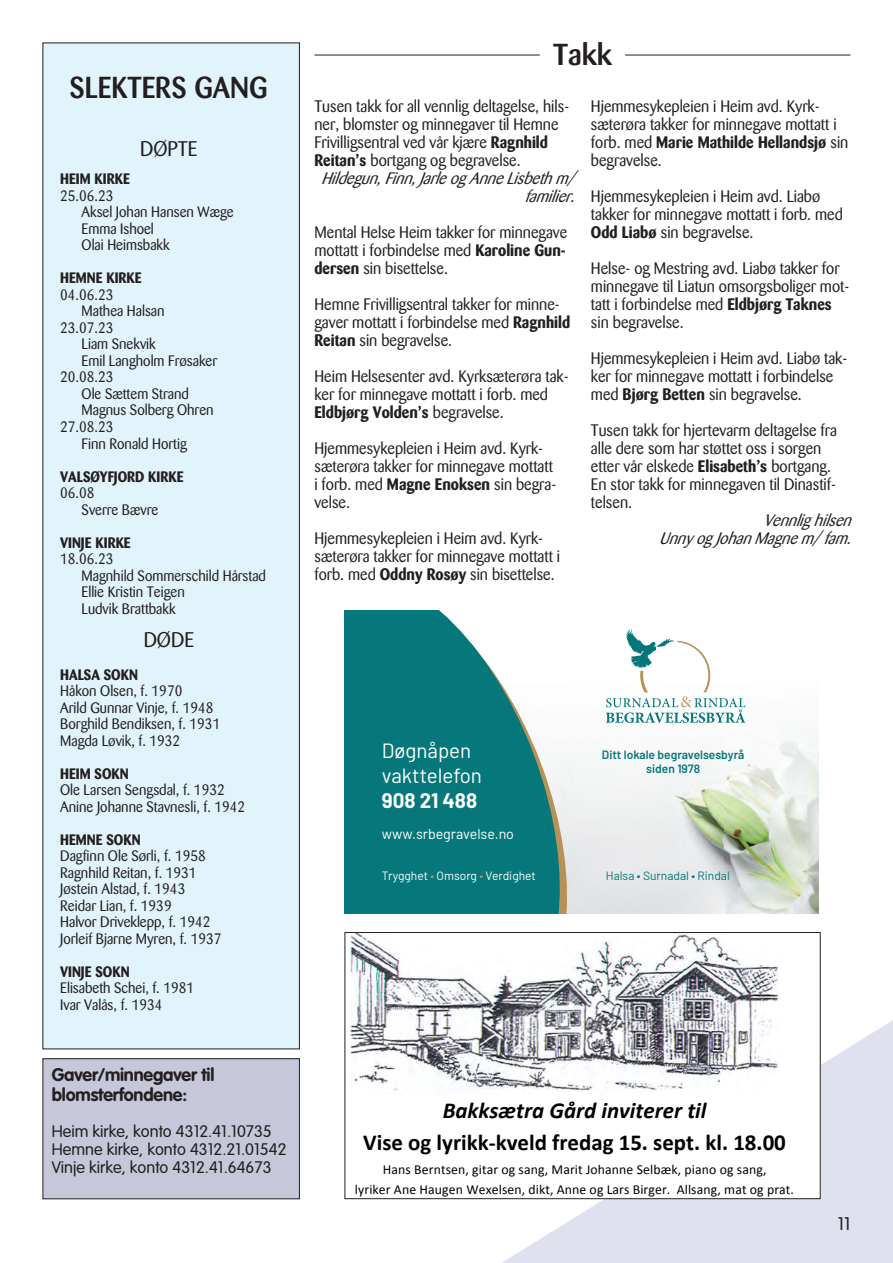
<style>
.page{position:relative;width:893px;height:1263px;background:#fff}
.page>*{position:absolute;margin:0;border:0;box-sizing:border-box;transform-origin:0 0}
.t1{font:500 30px "Barmeno";color:#231f20;scale:.95 1}
.t2{font:500 30px "Barmeno";color:#231f20}
.t3{font:700 22.95px/32.1px "Calibri";color:#000;text-align:center}
.t4{font:21px "Barmeno";color:#231f20;scale:.95 1}
.t5{font:20.55px/24.6px "Barlow";color:#fff}
.t6{font:700 18px "VAG Rounded";letter-spacing:-.01em;color:#231f20}
.t7{font:300 18px "VAG Rounded";color:#231f20}
.t8{font:16.5px/18px "Barmeno";color:#231f20;scale:.95 1}
.t9{font:300 16.5px "VAG Rounded";color:#231f20}
.t10{font:italic 16.5px/18px "Barmeno";color:#231f20;text-align:right;scale:.95 1}
.t11{font:15px "Barmeno";color:#231f20;scale:.95 1}
.t12{font:700 15px "Barmeno";color:#231f20;scale:.95 1}
.t13{font:14.25px "Barlow";color:#fff}
.t14{font:13.8px/19.8px "Calibri";letter-spacing:.01em;color:#000;text-align:center}
.t15{font:600 12px/14.4px "Barlow";color:#06777a;text-align:center}
.t16{font:12px "Barlow";color:#fff}
.t17{font:12px "Barlow";color:#06777a}
.s1{font-weight:700}
.s2{color:#b79256}
.s3{font-style:italic}
</style>
<div class="page">
<svg style="left:481px;top:1020px;width:412px;height:243px;fill:#e0e1ee"></svg>
<div style="left:43px;top:43px;width:257px;height:1006px;background:#e1f4fc;border:1px solid #231f20"></div>
<hr style="left:625px;top:55px;width:225px;height:1px;background:#231f20">
<hr style="left:314px;top:55px;width:226px;height:1px;background:#231f20">
<div style="left:43px;top:1059px;width:256px;height:140px;background:#c6c7d8"></div>
<div style="left:43px;top:1058px;width:257px;height:141px;border:1px solid #231f20"></div>
<img style="left:586px;top:704px;width:232px;height:209px">
<svg style="left:579px;top:765px;width:7px;height:148px"></svg>
<svg style="left:345px;top:610px;width:234px;height:303px;fill:#06777a"></svg>
<svg style="left:606px;top:629px;width:139px;height:94px"></svg>
<div style="left:345px;top:932px;width:475px;height:267px;background:#fff"></div>
<img style="left:350px;top:934px;width:428px;height:157px">
<div style="left:345px;top:932px;width:476px;height:267px;border:1px solid #231f20"></div>
<p class="t1" style="left:69px;top:70px;width:210px">SLEKTERS GANG</p>
<p class="t4" style="left:140px;top:137px;width:62px">DØPTE</p>
<p class="t12" style="left:60px;top:170px;width:75px">HEIM KIRKE</p>
<p class="t11" style="left:60px;top:187px;width:58px">25.06.23</p>
<p class="t11" style="left:82px;top:204px;width:162px">Aksel Johan Hansen Wæge</p>
<p class="t11" style="left:82px;top:220px;width:78px">Emma Ishoel</p>
<p class="t11" style="left:82px;top:237px;width:94px">Olai Heimsbakk</p>
<p class="t12" style="left:60px;top:269px;width:87px">HEMNE KIRKE</p>
<p class="t11" style="left:60px;top:286px;width:58px">04.06.23</p>
<p class="t11" style="left:82px;top:303px;width:89px">Mathea Halsan</p>
<p class="t11" style="left:60px;top:319px;width:58px">23.07.23</p>
<p class="t11" style="left:82px;top:336px;width:80px">Liam Snekvik</p>
<p class="t11" style="left:82px;top:352px;width:144px">Emil Langholm Frøsaker</p>
<p class="t11" style="left:60px;top:369px;width:58px">20.08.23</p>
<p class="t11" style="left:82px;top:385px;width:115px">Ole Sættem Strand</p>
<p class="t11" style="left:82px;top:402px;width:140px">Magnus Solberg Ohren</p>
<p class="t11" style="left:60px;top:418px;width:58px">27.08.23</p>
<p class="t11" style="left:82px;top:435px;width:112px">Finn Ronald Hortig</p>
<p class="t12" style="left:60px;top:467px;width:131px">VALSØYFJORD KIRKE</p>
<p class="t11" style="left:60px;top:484px;width:38px">06.08</p>
<p class="t11" style="left:82px;top:501px;width:82px">Sverre Bævre</p>
<p class="t12" style="left:60px;top:533px;width:76px">VINJE KIRKE</p>
<p class="t11" style="left:60px;top:550px;width:58px">18.06.23</p>
<p class="t11" style="left:82px;top:567px;width:196px">Magnhild Sommerschild Hårstad</p>
<p class="t11" style="left:82px;top:583px;width:110px">Ellie Kristin Teigen</p>
<p class="t11" style="left:82px;top:600px;width:100px">Ludvik Brattbakk</p>
<p class="t4" style="left:144px;top:627px;width:54px">DØDE</p>
<p class="t12" style="left:60px;top:665px;width:83px">HALSA SOKN</p>
<p class="t11" style="left:60px;top:682px;width:130px">Håkon Olsen, f. 1970</p>
<p class="t11" style="left:60px;top:699px;width:163px">Arild Gunnar Vinje, f. 1948</p>
<p class="t11" style="left:60px;top:715px;width:170px">Borghild Bendiksen, f. 1931</p>
<p class="t11" style="left:60px;top:732px;width:128px">Magda Løvik, f. 1932</p>
<p class="t12" style="left:60px;top:764px;width:74px">HEIM SOKN</p>
<p class="t11" style="left:60px;top:781px;width:175px">Ole Larsen Sengsdal, f. 1932</p>
<p class="t11" style="left:60px;top:798px;width:196px">Anine Johanne Stavnesli, f. 1942</p>
<p class="t12" style="left:60px;top:830px;width:86px">HEMNE SOKN</p>
<p class="t11" style="left:60px;top:847px;width:155px">Dagfinn Ole Sørli, f. 1958</p>
<p class="t11" style="left:60px;top:864px;width:145px">Ragnhild Reitan, f. 1931</p>
<p class="t11" style="left:60px;top:880px;width:133px">Jøstein Alstad, f. 1943</p>
<p class="t11" style="left:60px;top:897px;width:119px">Reidar Lian, f. 1939</p>
<p class="t11" style="left:60px;top:913px;width:160px">Halvor Driveklepp, f. 1942</p>
<p class="t11" style="left:60px;top:930px;width:171px">Jorleif Bjarne Myren, f. 1937</p>
<p class="t12" style="left:60px;top:962px;width:75px">VINJE SOKN</p>
<p class="t11" style="left:60px;top:979px;width:143px">Elisabeth Schei, f. 1981</p>
<p class="t11" style="left:60px;top:996px;width:109px">Ivar Valås, f. 1934</p>
<p class="t6" style="left:52px;top:1064px;width:164px">Gaver/minnegaver til</p>
<p class="t6" style="left:52px;top:1084px;width:137px">blomsterfondene:</p>
<p class="t9" style="left:52px;top:1121px;width:222px">Heim kirke, konto 4312.41.10735</p>
<p class="t9" style="left:52px;top:1139px;width:236px">Hemne kirke, konto 4312.21.01542</p>
<p class="t9" style="left:52px;top:1157px;width:221px">Vinje kirke, konto 4312.41.64673</p>
<p class="t2" style="left:553px;top:37px;width:60px">Takk</p>
<p class="t8" style="left:314px;top:97px;width:270px">Tusen takk for all vennlig deltagelse, hils&shy;ner, blomster og minnegaver til Hemne Frivilligsentral ved vår kjære <span class="s1">Ragnhild Reitan’s</span> bortgang og begravelse.</p>
<p class="t10" style="left:321px;top:169px;width:275px">Hildegun,Finn,JarleogAnneLisbethm/ familier.</p>
<p class="t8" style="left:314px;top:223px;width:268px;text-align:justify">Mental Helse Heim takker for minnegave mottatt i forbindelse med <span class="s1">Karoline Gun&shy;dersen</span> sin bisettelse.</p>
<p class="t8" style="left:314px;top:295px;width:271px">Hemne Frivilligsentral takker for minne&shy;gaver mottatt i forbindelse med <span class="s1">Ragnhild<br>Reitan</span> sin begravelse.</p>
<p class="t8" style="left:314px;top:367px;width:269px">Heim Helsesenter avd. Kyrksæterøra tak&shy;ker for minnegave mottatt i forb. med<br><span class="s1">Eldbjørg Volden’s</span> begravelse.</p>
<p class="t8" style="left:314px;top:439px;width:256px">Hjemmesykepleien i Heim avd. Kyrk&shy;sæterøra takker for minnegave mottatt i forb. med <span class="s1">Magne Enoksen</span> sin begra&shy;velse.</p>
<p class="t8" style="left:314px;top:529px;width:260px">Hjemmesykepleien i Heim avd. Kyrk&shy;sæterøra takker for minnegave mottatt i forb. med <span class="s1">Oddny Rosøy</span> sin bisettelse.</p>
<p class="t8" style="left:591px;top:97px;width:272px">Hjemmesykepleien i Heim avd. Kyrk&shy;sæterøra takker for minnegave mottatt i forb. med <span class="s1">Marie Mathilde Hellandsjø</span> sin begravelse.</p>
<p class="t8" style="left:591px;top:187px;width:267px">Hjemmesykepleien i Heim avd. Liabø takker for minnegave mottatt i forb. med<br><span class="s1">Odd Liabø</span> sin begravelse.</p>
<p class="t8" style="left:591px;top:259px;width:273px">Helse- og Mestring avd. Liabø takker for minnegave til Liatun omsorgsboliger mot&shy;tatt i forbindelse med <span class="s1">Eldbjørg Taknes </span>sin begravelse.</p>
<p class="t8" style="left:591px;top:349px;width:271px">Hjemmesykepleien i Heim avd. Liabø tak&shy;ker for minnegave mottatt i forbindelse med <span class="s1">Bjørg Betten</span> sin begravelse.</p>
<p class="t8" style="left:591px;top:421px;width:260px">Tusen takk for hjertevarm deltagelse fra alle dere som har støttet oss i sorgen etter vår elskede <span class="s1">Elisabeth’s</span> bortgang.</p>
<p class="t8" style="left:591px;top:475px;width:259px">En stor takk for minnegaven til Dinastif&shy;telsen.</p>
<p class="t10" style="left:763px;top:511px;width:101px">Vennlighilsen</p>
<p class="t10" style="left:659px;top:529px;width:210px">Unny ogJohanMagnem/fam.</p>
<p class="t5" style="left:382px;top:737px;width:102px">Døgnåpen vakttelefon<br><span class="s1">908 21 488</span></p>
<p class="t13" style="left:382px;top:823px;width:134px">www.srbegravelse.no</p>
<p class="t15" style="left:602px;top:746px;width:144px">Ditt lokale begravelsesbyrå siden 1978</p>
<p class="t16" style="left:382px;top:867px;width:155px">Trygghet <span class="s2">•</span> Omsorg <span class="s2">•</span> Verdighet</p>
<p class="t17" style="left:606px;top:867px;width:125px">Halsa • Surnadal • Rindal</p>
<p class="t3" style="left:363px;top:1093px;width:424px"><span class="s3">Bakksætra Gård inviterer til<br></span>Vise og lyrikk--‐kveld fredag 15. sept. kl. 18.00</p>
<p class="t14" style="left:355px;top:1159px;width:441px">Hans Berntsen, gitar og sang, Marit Johanne Selbæk, piano og sang,<br>lyriker Ane Haugen Wexelsen, dikt, Anne og Lars Birger. Allsang, mat og prat.</p>
<p class="t7" style="left:838px;top:1214px;width:14px">11</p>
</div>
